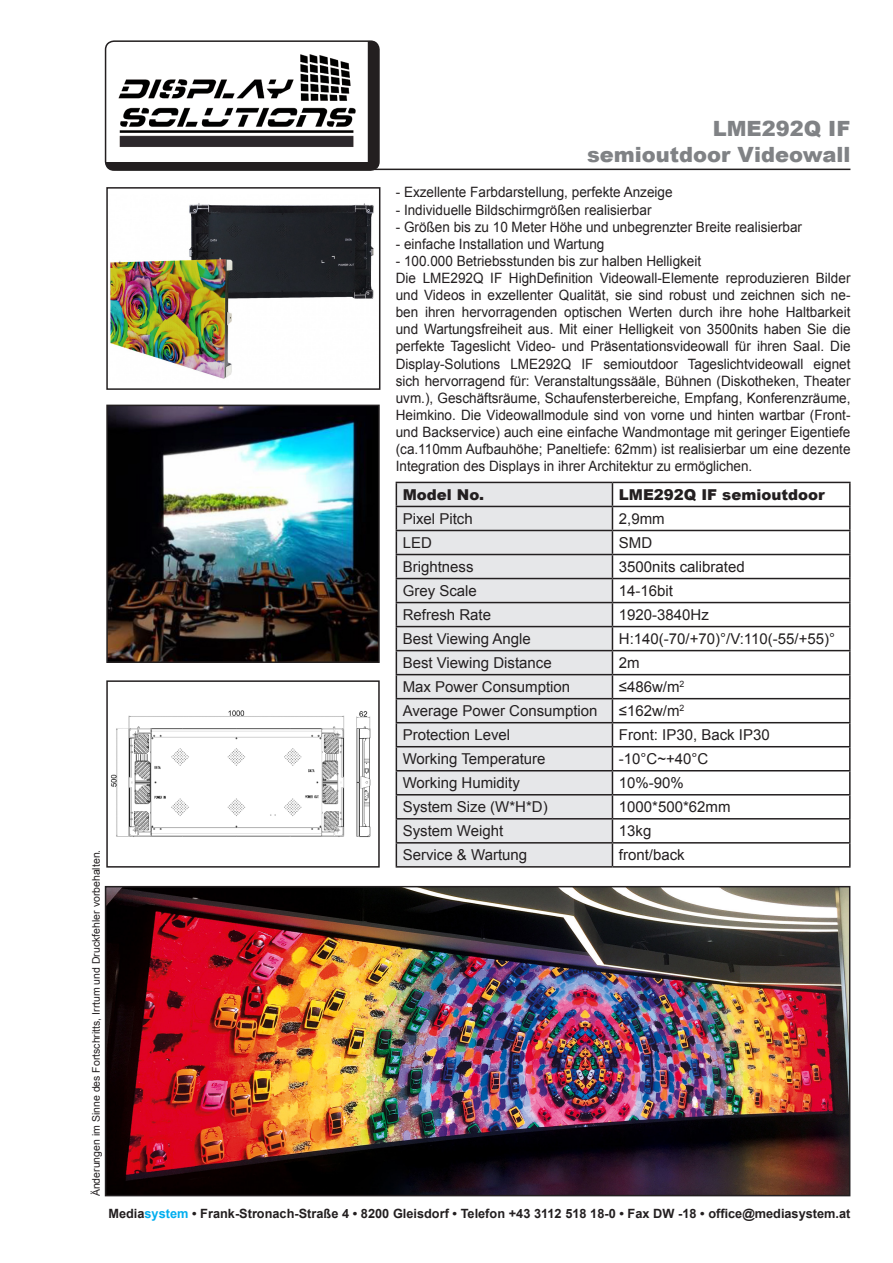
<style>
.page{position:relative;width:893px;height:1263px;background:#fff}
.page>*{position:absolute;margin:0;border:0;box-sizing:border-box;transform-origin:0 0}
.t1{font:900 21px/25.2px "Arial";color:#808285;text-align:right}
.t2{font:15px "Arial";color:#231f20}
.t3{font:900 15px "Arial";color:#231f20}
.t4{font:14.25px/17.1px "Arial";color:#231f20;text-align:justify;scale:.95 1}
.t5{font:700 12.75px "Arial";color:#231f20}
.t6{font:10.5px "Arial";color:#231f20}
.s1{color:#00aeef}
</style>
<div class="page">
<svg style="left:397px;top:483px;width:215px;height:383px;background:#e1e2e4"></svg>
<hr style="left:396px;top:482px;width:216px;height:1px;background:#231f20">
<hr style="left:612px;top:482px;width:239px;height:1px;background:#231f20">
<hr style="left:849px;top:483px;width:2px;height:23px;background:#231f20">
<hr style="left:396px;top:506px;width:216px;height:1px;background:#231f20">
<hr style="left:612px;top:506px;width:239px;height:1px;background:#231f20">
<hr style="left:849px;top:507px;width:2px;height:23px;background:#231f20">
<hr style="left:396px;top:530px;width:216px;height:1px;background:#231f20">
<hr style="left:612px;top:530px;width:239px;height:1px;background:#231f20">
<hr style="left:849px;top:531px;width:2px;height:23px;background:#231f20">
<hr style="left:396px;top:554px;width:216px;height:1px;background:#231f20">
<hr style="left:612px;top:554px;width:239px;height:1px;background:#231f20">
<hr style="left:849px;top:555px;width:2px;height:23px;background:#231f20">
<hr style="left:396px;top:578px;width:216px;height:1px;background:#231f20">
<hr style="left:612px;top:578px;width:239px;height:1px;background:#231f20">
<hr style="left:849px;top:579px;width:2px;height:23px;background:#231f20">
<hr style="left:396px;top:602px;width:216px;height:1px;background:#231f20">
<hr style="left:612px;top:602px;width:239px;height:1px;background:#231f20">
<hr style="left:849px;top:603px;width:2px;height:23px;background:#231f20">
<hr style="left:396px;top:626px;width:216px;height:1px;background:#231f20">
<hr style="left:612px;top:626px;width:239px;height:1px;background:#231f20">
<hr style="left:849px;top:627px;width:2px;height:23px;background:#231f20">
<hr style="left:396px;top:650px;width:216px;height:1px;background:#231f20">
<hr style="left:612px;top:650px;width:239px;height:1px;background:#231f20">
<hr style="left:849px;top:651px;width:2px;height:23px;background:#231f20">
<hr style="left:396px;top:674px;width:216px;height:1px;background:#231f20">
<hr style="left:612px;top:674px;width:239px;height:1px;background:#231f20">
<hr style="left:849px;top:675px;width:2px;height:23px;background:#231f20">
<hr style="left:396px;top:698px;width:216px;height:1px;background:#231f20">
<hr style="left:612px;top:698px;width:239px;height:1px;background:#231f20">
<hr style="left:849px;top:699px;width:2px;height:23px;background:#231f20">
<hr style="left:396px;top:722px;width:216px;height:1px;background:#231f20">
<hr style="left:612px;top:722px;width:239px;height:1px;background:#231f20">
<hr style="left:849px;top:723px;width:2px;height:23px;background:#231f20">
<hr style="left:396px;top:746px;width:216px;height:1px;background:#231f20">
<hr style="left:612px;top:746px;width:239px;height:1px;background:#231f20">
<hr style="left:849px;top:747px;width:2px;height:23px;background:#231f20">
<hr style="left:396px;top:770px;width:216px;height:1px;background:#231f20">
<hr style="left:612px;top:770px;width:239px;height:1px;background:#231f20">
<hr style="left:849px;top:771px;width:2px;height:23px;background:#231f20">
<hr style="left:396px;top:794px;width:216px;height:1px;background:#231f20">
<hr style="left:612px;top:794px;width:239px;height:1px;background:#231f20">
<hr style="left:849px;top:795px;width:2px;height:23px;background:#231f20">
<hr style="left:396px;top:818px;width:216px;height:1px;background:#231f20">
<hr style="left:612px;top:818px;width:239px;height:1px;background:#231f20">
<hr style="left:849px;top:819px;width:2px;height:23px;background:#231f20">
<hr style="left:396px;top:842px;width:216px;height:1px;background:#231f20">
<svg style="left:396px;top:483px;width:1px;height:383px"></svg>
<hr style="left:612px;top:842px;width:239px;height:1px;background:#231f20">
<svg style="left:612px;top:483px;width:1px;height:383px"></svg>
<hr style="left:849px;top:843px;width:2px;height:23px;background:#231f20">
<hr style="left:396px;top:866px;width:216px;height:2px;background:#231f20">
<hr style="left:612px;top:866px;width:239px;height:2px;background:#231f20">
<hr style="left:117px;top:169px;width:733px;height:1px;background:#231f20">
<div style="left:106px;top:41px;width:273px;height:129px;background:#231f20;border-radius:9px"></div>
<img style="left:106px;top:43px;width:262px;height:119px">
<div style="left:105px;top:40px;width:275px;height:131px;border:2px solid #231f20;border-radius:9px"></div>
<img style="left:110px;top:203px;width:264px;height:176px">
<div style="left:106px;top:187px;width:274px;height:203px;border:2px solid #231f20"></div>
<img style="left:108px;top:889px;width:739px;height:304px">
<div style="left:105px;top:886px;width:745px;height:310px;border:2px solid #231f20"></div>
<img style="left:110px;top:710px;width:261px;height:127px">
<div style="left:106px;top:680px;width:274px;height:188px;border:2px solid #231f20"></div>
<img style="left:109px;top:408px;width:268px;height:252px">
<div style="left:106px;top:405px;width:274px;height:258px;border:2px solid #231f20"></div>
<p class="t1" style="left:587px;top:116px;width:265px">LME292Q IF semioutdoor Videowall</p>
<p class="t6" style="left:89px;top:1196px;width:348px;rotate:-90deg">Änderungen im Sinne des Fortschritts, Irrtum und Druckfehler vorbehalten.</p>
<p class="t4" style="left:396px;top:184px;width:293px">- Exzellente Farbdarstellung, perfekte Anzeige</p>
<p class="t4" style="left:396px;top:201px;width:271px">- Individuelle Bildschirmgrößen realisierbar</p>
<p class="t4" style="left:396px;top:218px;width:429px">- Größen bis zu 10 Meter Höhe und unbegrenzter Breite realisierbar</p>
<p class="t4" style="left:396px;top:235px;width:221px">- einfache Installation und Wartung</p>
<p class="t4" style="left:396px;top:252px;width:323px">- 100.000 Betriebsstunden bis zur halben Helligkeit</p>
<p class="t4" style="left:396px;top:270px;width:480px">Die LME292Q IF HighDefinition Videowall-Elemente reproduzieren Bilder und Videos in exzellenter Qualität, sie sind robust und zeichnen sich ne&shy;ben ihren hervorragenden optischen Werten durch ihre hohe Haltbarkeit und Wartungsfreiheit aus. Mit einer Helligkeit von 3500nits haben Sie die perfekte Tageslicht Video- und Präsentationsvideowall für ihren Saal. Die Display-Solutions LME292Q IF semioutdoor Tageslichtvideowall eignet sich hervorragend für: Veranstaltungssääle, Bühnen (Diskotheken, Theater uvm.), Geschäftsräume, Schaufensterbereiche, Empfang, Konferenzräume, Heimkino. Die Videowallmodule sind von vorne und hinten wartbar (Front&shy;und Backservice) auch eine einfache Wandmontage mit geringer Eigentiefe (ca.110mm Aufbauhöhe; Paneltiefe: 62mm) ist realisierbar um eine dezente Integration des Displays in ihrer Architektur zu ermöglichen.</p>
<p class="t3" style="left:403px;top:484px;width:83px">Model No.</p>
<p class="t3" style="left:619px;top:484px;width:207px">LME292Q IF semioutdoor</p>
<p class="t2" style="left:403px;top:509px;width:72px">Pixel Pitch</p>
<p class="t2" style="left:619px;top:509px;width:47px">2,9mm</p>
<p class="t2" style="left:403px;top:533px;width:31px">LED</p>
<p class="t2" style="left:619px;top:533px;width:35px">SMD</p>
<p class="t2" style="left:403px;top:557px;width:72px">Brightness</p>
<p class="t2" style="left:619px;top:557px;width:127px">3500nits calibrated</p>
<p class="t2" style="left:403px;top:581px;width:76px">Grey Scale</p>
<p class="t2" style="left:619px;top:581px;width:56px">14-16bit</p>
<p class="t2" style="left:403px;top:605px;width:90px">Refresh Rate</p>
<p class="t2" style="left:619px;top:605px;width:92px">1920-3840Hz</p>
<p class="t2" style="left:403px;top:629px;width:130px">Best Viewing Angle</p>
<p class="t2" style="left:619px;top:629px;width:218px">H:140(-70/+70)°/V:110(-55/+55)°</p>
<p class="t2" style="left:403px;top:653px;width:150px">Best Viewing Distance</p>
<p class="t2" style="left:619px;top:653px;width:22px">2m</p>
<p class="t2" style="left:403px;top:677px;width:169px">Max Power Consumption</p>
<p class="t2" style="left:619px;top:677px;width:67px">≤486w/m<sup>2</sup></p>
<p class="t2" style="left:403px;top:701px;width:196px">Average Power Consumption</p>
<p class="t2" style="left:619px;top:701px;width:67px">≤162w/m<sup>2</sup></p>
<p class="t2" style="left:403px;top:725px;width:109px">Protection Level</p>
<p class="t2" style="left:619px;top:725px;width:152px">Front: IP30, Back IP30</p>
<p class="t2" style="left:403px;top:749px;width:144px">Working Temperature</p>
<p class="t2" style="left:619px;top:749px;width:91px">-10°C~+40°C</p>
<p class="t2" style="left:403px;top:773px;width:119px">Working Humidity</p>
<p class="t2" style="left:619px;top:773px;width:67px">10%-90%</p>
<p class="t2" style="left:403px;top:797px;width:147px">System Size (W*H*D)</p>
<p class="t2" style="left:619px;top:797px;width:113px">1000*500*62mm</p>
<p class="t2" style="left:403px;top:821px;width:102px">System Weight</p>
<p class="t2" style="left:619px;top:821px;width:34px">13kg</p>
<p class="t2" style="left:403px;top:845px;width:126px">Service &amp; Wartung</p>
<p class="t2" style="left:619px;top:845px;width:67px">front/back</p>
<p class="t5" style="left:108px;top:1205px;width:743px">Media<span class="s1">system</span> • Frank-Stronach-Straße 4 • 8200 Gleisdorf • Telefon +43 3112 518 18-0 • Fax DW -18 • office@mediasystem.at</p>
</div>
